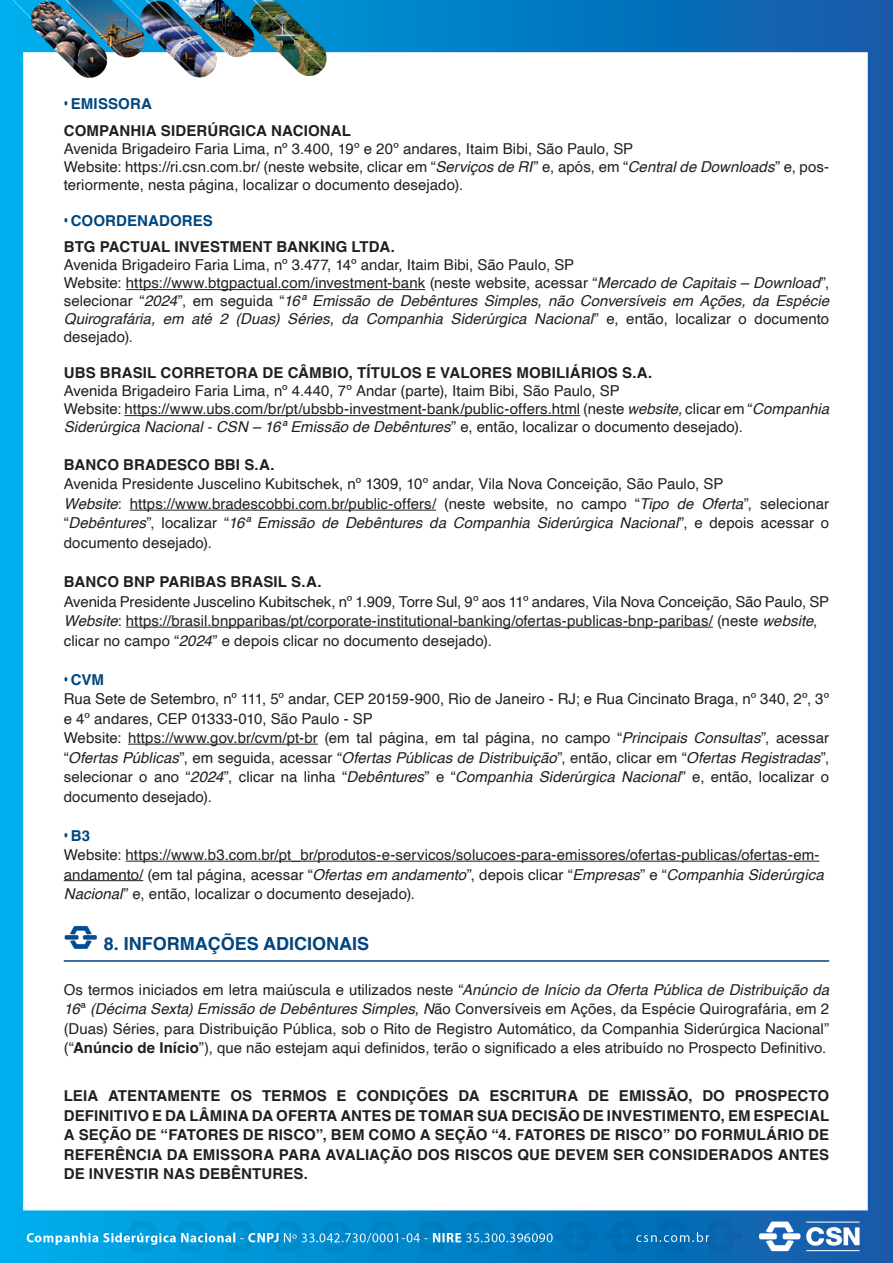
<style>
.page{position:relative;width:893px;height:1263px;background:#fff}
.page>*{position:absolute;margin:0;border:0;box-sizing:border-box;transform-origin:0 0}
.t1{font:700 18px "Helvetica";color:#01457e}
.t2{font:15px/18px "Helvetica";color:#211f1f}
.t3{font:700 15px/19.5px "Helvetica";letter-spacing:.01em;color:#211f1f;text-align:justify}
.t4{font:15px/19.5px "Helvetica";letter-spacing:.005em;color:#231f20}
.t5{font:15px/19.5px "Helvetica";letter-spacing:.005em;color:#221f1f;text-align:justify}
.t6{font:700 15px "Helvetica";letter-spacing:.01em;color:#00467c}
.s1{color:#00467d}
.s2{font-style:italic}
.s3{color:#231f20}
.s4{color:#211f1f}
.s5{font-style:italic;color:#211f1f}
.s6{font-weight:700}
</style>
<div class="page">
<img style="left:0;top:0;width:893px;height:1263px">
<hr style="left:64px;top:960px;width:765px;height:2px;background:#01457e">
<hr style="left:126px;top:289px;width:299px;height:1px;background:#231f20">
<hr style="left:124px;top:415px;width:456px;height:1px;background:#231f20">
<hr style="left:130px;top:510px;width:306px;height:1px;background:#231f20">
<hr style="left:126px;top:627px;width:587px;height:1px;background:#231f20">
<hr style="left:128px;top:744px;width:190px;height:1px;background:#231f20">
<hr style="left:126px;top:861px;width:693px;height:1px;background:#231f20">
<hr style="left:64px;top:880px;width:79px;height:1px;background:#231f20">
<img style="left:64px;top:924px;width:35px;height:26px">
<p class="t6" style="left:64px;top:95px;width:90px"><span class="s1">•</span> EMISSORA</p>
<p class="t3" style="left:64px;top:123px;width:289px">COMPANHIA SIDERÚRGICA NACIONAL</p>
<p class="t2" style="left:64px;top:140px;width:767px">Avenida Brigadeiro Faria Lima, nº 3.400, 19º e 20º andares, Itaim Bibi, São Paulo, SP<br>Website: https://ri.csn.com.br/ (neste website, clicar em “<span class="s2">Serviços de RI</span>” e, após, em “<span class="s2">Central de Downloads</span>” e, pos&shy;teriormente, nesta página, localizar o documento desejado).</p>
<p class="t6" style="left:64px;top:211px;width:151px"><span class="s1">•</span> COORDENADORES</p>
<p class="t3" style="left:64px;top:239px;width:333px">BTG PACTUAL INVESTMENT BANKING LTDA.</p>
<p class="t2" style="left:64px;top:257px;width:767px">Avenida Brigadeiro Faria Lima, nº 3.477, 14º andar, Itaim Bibi, São Paulo, SP<br>Website: <span class="s3">https://www.btgpactual.com/investment-bank</span> (neste website, acessar “<span class="s2">Mercado de Capitais – Download</span>”, selecionar “<span class="s2">2024</span>”, em seguida “<span class="s2">16ª Emissão de Debêntures Simples, não Conversíveis em Ações, da Espécie Quirografária, em até 2 (Duas) Séries, da Companhia Siderúrgica Nacional</span>” e, então, localizar o documento desejado).</p>
<p class="t3" style="left:64px;top:365px;width:590px">UBS BRASIL CORRETORA DE CÂMBIO, TÍTULOS E VALORES MOBILIÁRIOS S.A.</p>
<p class="t2" style="left:64px;top:383px;width:767px">Avenida Brigadeiro Faria Lima, nº 4.440, 7º Andar (parte), Itaim Bibi, São Paulo, SP<br>Website: <span class="s3">https://www.ubs.com/br/pt/ubsbb-investment-bank/public-offers.html</span> (neste <span class="s2">website,</span> clicar em “<span class="s2">Companhia<br>Siderúrgica Nacional - CSN – 16ª Emissão de Debêntures</span>” e, então, localizar o documento desejado).</p>
<p class="t3" style="left:64px;top:457px;width:212px">BANCO BRADESCO BBI S.A.</p>
<p class="t2" style="left:64px;top:475px;width:767px;line-height:19.5px">Avenida Presidente Juscelino Kubitschek, nº 1309, 10º andar, Vila Nova Conceição, São Paulo, SP<br><span class="s2">Website</span>: <span class="s3">https://www.bradescobbi.com.br/public-offers/</span> (neste website, no campo “<span class="s2">Tipo de Oferta</span>”, selecionar “<span class="s2">Debêntures</span>”, localizar “<span class="s2">16ª Emissão de Debêntures da Companhia Siderúrgica Nacional</span>”, e depois acessar o documento desejado).</p>
<p class="t3" style="left:64px;top:574px;width:259px">BANCO BNP PARIBAS BRASIL S.A.</p>
<p class="t2" style="left:64px;top:593px;width:767px">Avenida Presidente Juscelino Kubitschek, nº 1.909, Torre Sul, 9º aos 11º andares, Vila Nova Conceição, São Paulo, SP</p>
<p class="t4" style="left:64px;top:611px;width:755px"><span class="s2">Website</span>: https://brasil.bnpparibas/pt/corporate-institutional-banking/ofertas-publicas-bnp-paribas/ (neste <span class="s2">website</span>, clicar no campo “<span class="s2">2024</span>” e depois clicar no documento desejado).</p>
<p class="t6" style="left:64px;top:670px;width:42px"><span class="s1">•</span> CVM</p>
<p class="t2" style="left:64px;top:689px;width:767px;line-height:19.5px">Rua Sete de Setembro, nº 111, 5º andar, CEP 20159-900, Rio de Janeiro - RJ; e Rua Cincinato Braga, nº 340, 2º, 3º e 4º andares, CEP 01333-010, São Paulo - SP<br>Website: <span class="s3">https://www.gov.br/cvm/pt-br</span> (em tal página, em tal página, no campo “<span class="s2">Principais Consultas</span>”, acessar “<span class="s2">Ofertas Públicas</span>”, em seguida, acessar “<span class="s2">Ofertas Públicas de Distribuição</span>”, então, clicar em “<span class="s2">Ofertas Registradas</span>”, selecionar o ano “<span class="s2">2024</span>”, clicar na linha “<span class="s2">Debêntures</span>” e “<span class="s2">Companhia Siderúrgica Nacional</span>” e, então, localizar o documento desejado).</p>
<p class="t6" style="left:64px;top:826px;width:28px"><span class="s1">•</span> B3</p>
<p class="t4" style="left:64px;top:845px;width:761px"><span class="s4">Website:</span> https://www.b3.com.br/pt_br/produtos-e-servicos/solucoes-para-emissores/ofertas-publicas/ofertas-em&shy;andamento/ <span class="s4">(em tal página, acessar “</span><span class="s5">Ofertas em andamento</span><span class="s4">”, depois clicar “</span><span class="s5">Empresas</span><span class="s4">” e “</span><span class="s5">Companhia Siderúrgica<br>Nacional</span><span class="s4">” e, então, localizar o documento desejado).</span></p>
<h4 class="t1" style="left:104px;top:933px;width:267px">8. INFORMAÇÕES ADICIONAIS</h4>
<p class="t5" style="left:64px;top:980px;width:767px">Os termos iniciados em letra maiúscula e utilizados neste “<span class="s2">Anúncio de Início da Oferta Pública de Distribuição da 16</span>ª <span class="s2">(Décima Sexta) Emissão de Debêntures Simples, N</span>ão Conversíveis em Ações, da Espécie Quirografária, em 2 (Duas) Séries, para Distribuição Pública, sob o Rito de Registro Automático, da Companhia Siderúrgica Nacional” (“<span class="s6">Anúncio de Início</span>”), que não estejam aqui definidos, terão o significado a eles atribuído no Prospecto Definitivo.</p>
<p class="t3" style="left:64px;top:1087px;width:767px">LEIA ATENTAMENTE OS TERMOS E CONDIÇÕES DA ESCRITURA DE EMISSÃO, DO PROSPECTO DEFINITIVO E DA LÂMINA DA OFERTA ANTES DE TOMAR SUA DECISÃO DE INVESTIMENTO, EM ESPECIAL A SEÇÃO DE “FATORES DE RISCO”, BEM COMO A SEÇÃO “4. FATORES DE RISCO” DO FORMULÁRIO DE REFERÊNCIA DA EMISSORA PARA AVALIAÇÃO DOS RISCOS QUE DEVEM SER CONSIDERADOS ANTES DE INVESTIR NAS DEBÊNTURES.</p>
</div>
